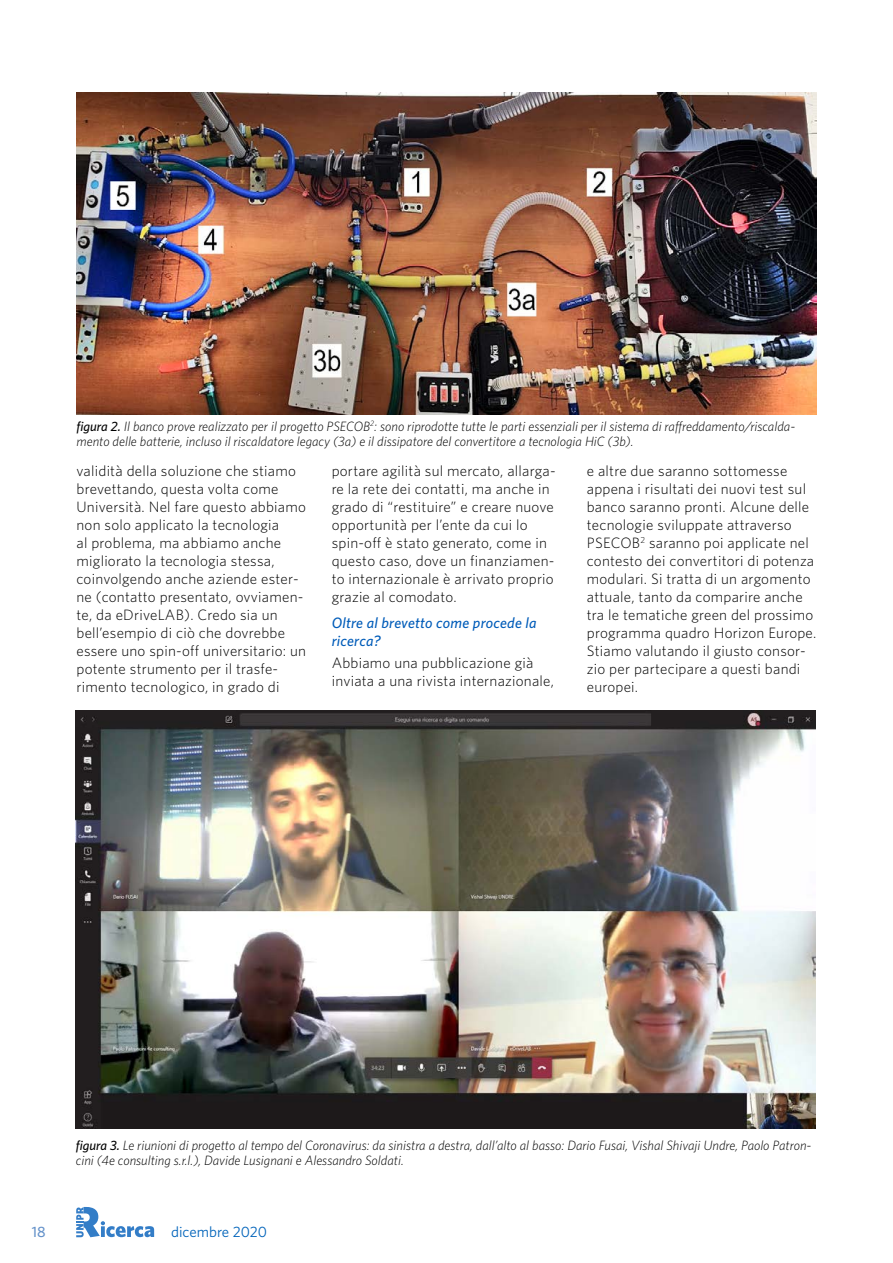
<style>
.page{position:relative;width:893px;height:1263px;background:#fff}
.page>*{position:absolute;margin:0;border:0;box-sizing:border-box;transform-origin:0 0}
.t1{font:300 15px/18px "Whitney";letter-spacing:.015em;color:#000}
.t2{font:italic 500 15px/18px "Whitney";letter-spacing:.015em;color:#005cb9}
.t3{font:15px "Whitney";color:#0063ba}
.t4{font:500 15px "Whitney";color:#6592ca}
.t5{font:italic 300 13.5px/15px "Whitney";color:#000}
.s1{font-weight:500}
</style>
<div class="page">
<img style="left:77px;top:92px;width:739px;height:323px">
<img style="left:76px;top:710px;width:740px;height:418px">
<svg style="left:76px;top:1207px;width:78px;height:30px"></svg>
<p class="t5" style="left:77px;top:418px;width:720px"><span class="s1">figura 2.</span> Il banco prove realizzato per il progetto PSECOB<sup>2</sup>: sono riprodotte tutte le parti essenziali per il sistema di raffreddamento/riscalda&shy;mento delle batterie, incluso il riscaldatore legacy (3a) e il dissipatore del convertitore a tecnologia HiC (3b).</p>
<p class="t1" style="left:77px;top:461px;width:231px">validità della soluzione che stiamo brevettando, questa volta come Università. Nel fare questo abbiamo non solo applicato la tecnologia<br>al problema, ma abbiamo anche migliorato la tecnologia stessa, coinvolgendo anche aziende ester&shy;ne (contatto presentato, ovviamen&shy;te, da eDriveLAB). Credo sia un bell’esempio di ciò che dovrebbe essere uno spin-off universitario: un potente strumento per il trasfe&shy;rimento tecnologico, in grado di</p>
<p class="t1" style="left:332px;top:461px;width:225px">portare agilità sul mercato, allarga&shy;re la rete dei contatti, ma anche in grado di “restituire” e creare nuove opportunità per l’ente da cui lo spin-off è stato generato, come in questo caso, dove un finanziamen&shy;to internazionale è arrivato proprio grazie al comodato.</p>
<p class="t2" style="left:332px;top:614px;width:206px">Oltre al brevetto come procede la ricerca?</p>
<p class="t1" style="left:332px;top:654px;width:224px">Abbiamo una pubblicazione già inviata a una rivista internazionale,</p>
<p class="t1" style="left:587px;top:461px;width:231px">e altre due saranno sottomesse appena i risultati dei nuovi test sul banco saranno pronti. Alcune delle tecnologie sviluppate attraverso<br>PSECOB<sup>2</sup> saranno poi applicate nel contesto dei convertitori di potenza modulari. Si tratta di un argomento attuale, tanto da comparire anche tra le tematiche green del prossimo programma quadro Horizon Europe.<br>Stiamo valutando il giusto consor&shy;zio per partecipare a questi bandi europei.</p>
<p class="t5" style="left:76px;top:1138px;width:737px"><span class="s1">figura 3.</span> Le riunioni di progetto al tempo del Coronavirus: da sinistra a destra, dall’alto al basso: Dario Fusai, Vishal Shivaji Undre, Paolo Patron&shy;cini (4e consulting s.r.l.), Davide Lusignani e Alessandro Soldati.</p>
<p class="t4" style="left:32px;top:1222px;width:15px">18</p>
<p class="t3" style="left:171px;top:1222px;width:97px">dicembre 2020</p>
</div>
